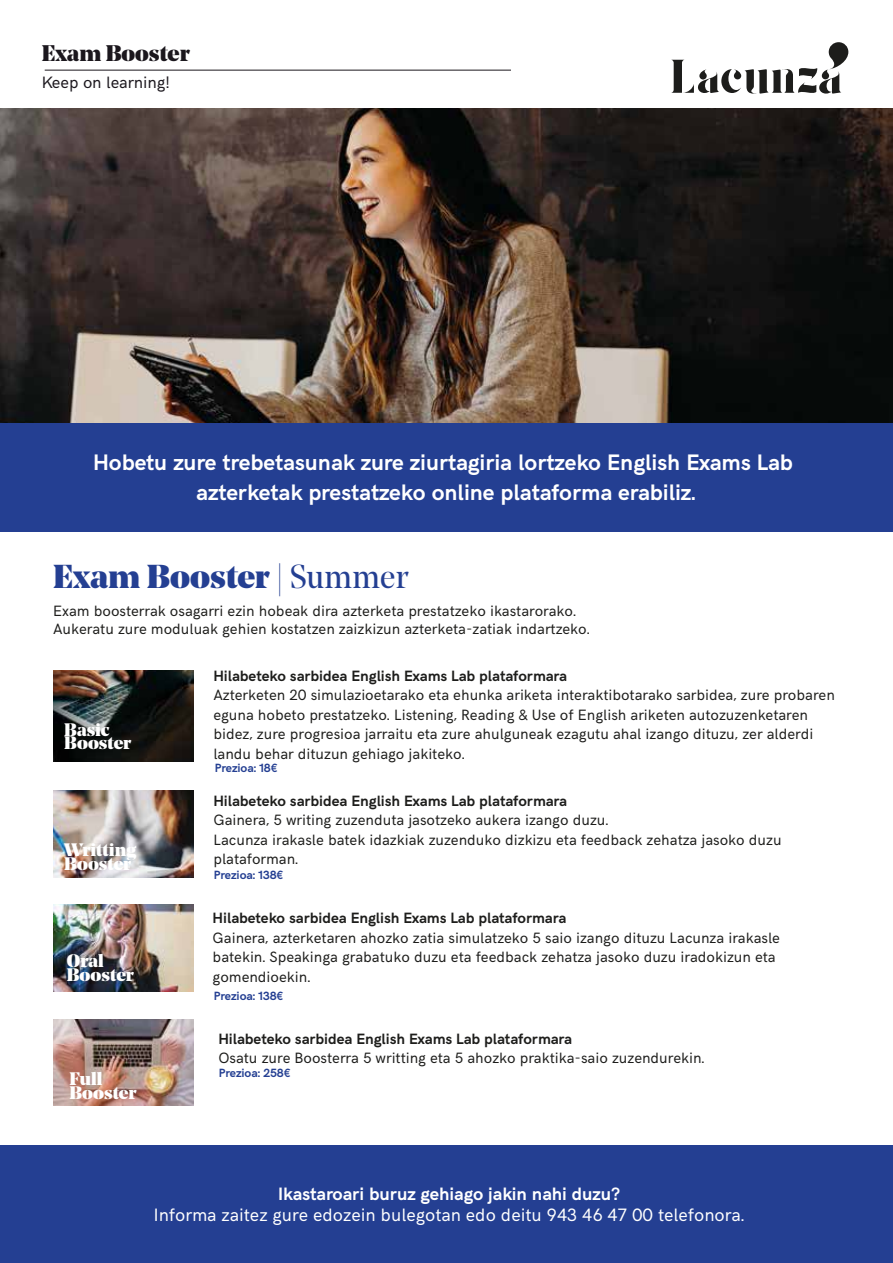
<style>
.page{position:relative;width:893px;height:1263px;background:#fff}
.page>*{position:absolute;margin:0;border:0;box-sizing:border-box;transform-origin:0 0}
.t1{font:900 33px "Noe Display";color:#243f92}
.t2{font:700 22.5px/30px "HK Grotesk";color:#fff;text-align:center}
.t3{font:900 22.5px "Noe Display";color:#1b171d}
.t4{font:18px "HK Grotesk";color:#fff}
.t5{font:900 18px/13.5px "Noe Display";color:#fff}
.t6{font:700 18px "HK Grotesk";color:#fff}
.t7{font:16.5px "HK Grotesk";color:#1b171d}
.t8{font:15px/19.5px "HK Grotesk";color:#1d1d1b}
.t9{font:700 15px "HK Grotesk";color:#1d1d1b}
.t10{font:700 12px "HK Grotesk";color:#243f92}
.s1{font-weight:400}
</style>
<div class="page">
<div style="left:0;top:423px;width:893px;height:108px;background:#243f92"></div>
<svg style="left:671px;top:42px;width:177px;height:52px"></svg>
<div style="left:0;top:1146px;width:892px;height:117px;background:#243f92"></div>
<hr style="left:45px;top:70px;width:466px;height:1px;background:#1b171d">
<img style="left:53px;top:671px;width:141px;height:91px">
<img style="left:53px;top:791px;width:141px;height:86px">
<img style="left:53px;top:905px;width:141px;height:86px">
<img style="left:53px;top:1019px;width:141px;height:86px">
<img style="left:0;top:108px;width:893px;height:315px">
<h2 class="t3" style="left:42px;top:38px;width:150px">Exam Booster</h2>
<p class="t7" style="left:42px;top:69px;width:130px">Keep on learning!</p>
<h2 class="t2" style="left:93px;top:446px;width:701px">Hobetu zure trebetasunak zure ziurtagiria lortzeko English Exams Lab azterketak prestatzeko online plataforma erabiliz.</h2>
<h1 class="t1" style="left:53px;top:555px;width:357px">Exam Booster | <span class="s1">Summer</span></h1>
<p class="t8" style="left:53px;top:600px;width:538px;line-height:18px">Exam boosterrak osagarri ezin hobeak dira azterketa prestatzeko ikastarorako.<br>Aukeratu zure moduluak gehien kostatzen zaizkizun azterketa-zatiak indartzeko.</p>
<p class="t5" style="left:64px;top:722px;width:68px">Basic<br>Booster</p>
<p class="t5" style="left:64px;top:843px;width:73px">Writting<br>Booster</p>
<p class="t5" style="left:67px;top:954px;width:68px">Oral<br>Booster</p>
<p class="t5" style="left:69px;top:1072px;width:68px">Full<br>Booster</p>
<p class="t9" style="left:213px;top:664px;width:355px">Hilabeteko sarbidea English Exams Lab plataformara</p>
<p class="t8" style="left:213px;top:684px;width:623px">Azterketen 20 simulazioetarako eta ehunka ariketa interaktibotarako sarbidea, zure probaren eguna hobeto prestatzeko. Listening, Reading &amp; Use of English ariketen autozuzenketaren bidez, zure progresioa jarraitu eta zure ahulguneak ezagutu ahal izango dituzu, zer alderdi landu behar dituzun gehiago jakiteko.</p>
<p class="t10" style="left:215px;top:758px;width:65px">Prezioa: 18€</p>
<p class="t9" style="left:213px;top:789px;width:355px">Hilabeteko sarbidea English Exams Lab plataformara</p>
<p class="t8" style="left:213px;top:809px;width:570px">Gainera, 5 writing zuzenduta jasotzeko aukera izango duzu.<br>Lacunza irakasle batek idazkiak zuzenduko dizkizu eta feedback zehatza jasoko duzu plataforman.</p>
<p class="t10" style="left:214px;top:866px;width:71px">Prezioa: 138€</p>
<p class="t9" style="left:213px;top:906px;width:355px">Hilabeteko sarbidea English Exams Lab plataformara</p>
<p class="t8" style="left:213px;top:926px;width:569px">Gainera, azterketaren ahozko zatia simulatzeko 5 saio izango dituzu Lacunza irakasle batekin. Speakinga grabatuko duzu eta feedback zehatza jasoko duzu iradokizun eta gomendioekin.</p>
<p class="t10" style="left:214px;top:986px;width:71px">Prezioa: 138€</p>
<p class="t9" style="left:218px;top:1026px;width:355px">Hilabeteko sarbidea English Exams Lab plataformara</p>
<p class="t8" style="left:218px;top:1047px;width:488px">Osatu zure Boosterra 5 writting eta 5 ahozko praktika-saio zuzendurekin.</p>
<p class="t10" style="left:219px;top:1063px;width:73px">Prezioa: 258€</p>
<p class="t6" style="left:278px;top:1179px;width:343px">Ikastaroari buruz gehiago jakin nahi duzu?</p>
<p class="t4" style="left:154px;top:1200px;width:592px">Informa zaitez gure edozein bulegotan edo deitu 943 46 47 00 telefonora.</p>
</div>
